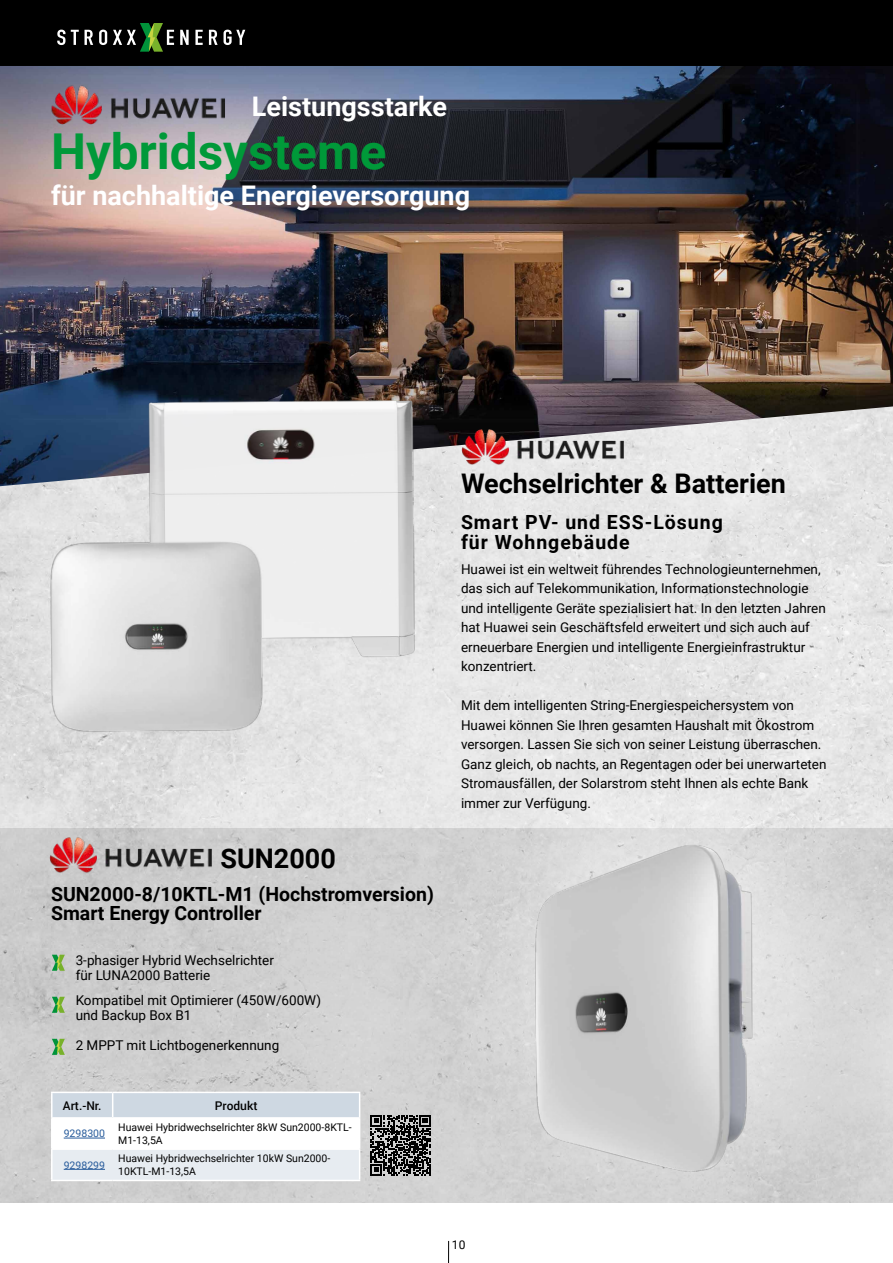
<style>
.page{position:relative;width:893px;height:1263px;background:#fff}
.page>*{position:absolute;margin:0;border:0;box-sizing:border-box;transform-origin:0 0}
.t1{font:700 49.5px "Roboto";color:#009939}
.t2{font:700 27px "Roboto";color:#fff}
.t3{font:700 27px "Roboto";color:#000}
.t4{font:700 19.5px/19.5px "Roboto";color:#000}
.t5{font:700 19.5px/19.5px "Roboto";letter-spacing:.05em;color:#000}
.t6{font:13.5px/19.5px "Roboto";color:#000}
.t7{font:500 12px "Roboto";color:#000}
.t8{font:12px "Roboto";color:#000}
.t9{font:10.5px/12.8px "Roboto";color:#000}
.t10{font:10.5px "Roboto";color:#275b9b}
</style>
<div class="page">
<img style="left:0;top:486px;width:893px;height:342px">
<svg style="left:448px;top:1241px;width:1px;height:22px"></svg>
<div style="left:0;top:0;width:893px;height:66px;background:#000"></div>
<svg style="left:180px;top:30px;width:9px;height:15px"></svg>
<svg style="left:195px;top:30px;width:8px;height:15px"></svg>
<svg style="left:209px;top:30px;width:9px;height:15px"></svg>
<svg style="left:224px;top:30px;width:21px;height:15px"></svg>
<svg style="left:57px;top:30px;width:8px;height:15px"></svg>
<svg style="left:71px;top:30px;width:8px;height:15px"></svg>
<svg style="left:85px;top:30px;width:8px;height:15px"></svg>
<svg style="left:99px;top:30px;width:8px;height:15px"></svg>
<svg style="left:113px;top:23px;width:61px;height:29px"></svg>
<div style="left:0;top:828px;width:893px;height:375px;background:#cecece"></div>
<svg style="left:413px;top:685px;width:480px;height:518px;fill:#e2e2e2"></svg>
<img style="left:0;top:66px;width:893px;height:420px">
<img style="left:43px;top:826px;width:201px;height:49px">
<img style="left:454px;top:419px;width:202px;height:49px">
<img style="left:43px;top:353px;width:378px;height:430px">
<img style="left:467px;top:818px;width:370px;height:378px">
<svg style="left:52px;top:955px;width:13px;height:16px"></svg>
<svg style="left:52px;top:997px;width:13px;height:16px"></svg>
<svg style="left:52px;top:1039px;width:13px;height:16px"></svg>
<img style="left:51px;top:76px;width:181px;height:55px">
<svg style="left:370px;top:1115px;width:61px;height:60px"></svg>
<hr style="left:51px;top:1117px;width:62px;height:2px;background:#fff">
<hr style="left:51px;top:1092px;width:62px;height:1px;background:#fff">
<hr style="left:51px;top:1093px;width:2px;height:24px;background:#fff">
<hr style="left:51px;top:1119px;width:2px;height:29px;background:#fff">
<svg style="left:52px;top:1092px;width:308px;height:88px;background:#e8edf2"></svg>
<hr style="left:51px;top:1148px;width:62px;height:2px;background:#fff">
<hr style="left:51px;top:1150px;width:2px;height:30px;background:#fff">
<hr style="left:113px;top:1148px;width:247px;height:2px;background:#fff">
<hr style="left:359px;top:1150px;width:1px;height:30px;background:#fff">
<hr style="left:51px;top:1180px;width:62px;height:1px;background:#fff">
<hr style="left:113px;top:1180px;width:247px;height:1px;background:#fff">
<hr style="left:64px;top:1138px;width:41px;height:1px;background:#275b9b">
<hr style="left:64px;top:1169px;width:41px;height:1px;background:#275b9b">
<h2 class="t2" style="left:252px;top:88px;width:196px">Leistungsstarke</h2>
<h1 class="t1" style="left:51px;top:116px;width:337px">Hybridsysteme</h1>
<h2 class="t2" style="left:51px;top:176px;width:421px">für nachhaltige Energieversorgung</h2>
<h2 class="t3" style="left:461px;top:464px;width:326px">Wechselrichter &amp; Batterien</h2>
<h3 class="t5" style="left:461px;top:512px;width:263px">Smart PV- und ESS-Lösung für Wohngebäude</h3>
<h2 class="t3" style="left:220px;top:839px;width:117px">SUN2000</h2>
<h3 class="t4" style="left:51px;top:883px;width:384px">SUN2000-8/10KTL-M1 (Hochstromversion)<br>Smart Energy Controller</h3>
<p class="t6" style="left:76px;top:952px;width:200px;line-height:15px">3-phasiger Hybrid Wechselrichter für LUNA2000 Batterie</p>
<p class="t6" style="left:76px;top:992px;width:247px;line-height:15px">Kompatibel mit Optimierer (450W/600W) und Backup Box B1</p>
<p class="t6" style="left:76px;top:1035px;width:205px">2 MPPT mit Lichtbogenerkennung</p>
<p class="t7" style="left:63px;top:1097px;width:40px">Art.-Nr.</p>
<p class="t7" style="left:215px;top:1097px;width:44px">Produkt</p>
<p class="t10" style="left:64px;top:1126px;width:43px">9298300</p>
<p class="t9" style="left:118px;top:1120px;width:235px">Huawei Hybridwechselrichter 8kW Sun2000-8KTL-<br>M1-13,5A</p>
<p class="t10" style="left:64px;top:1157px;width:43px">9298299</p>
<p class="t9" style="left:118px;top:1152px;width:214px">Huawei Hybridwechselrichter 10kW Sun2000-<br>10KTL-M1-13,5A</p>
<p class="t6" style="left:461px;top:558px;width:366px">Huawei ist ein weltweit führendes Technologieunternehmen, das sich auf Telekommunikation, Informationstechnologie und intelligente Geräte spezialisiert hat. In den letzten Jahren hat Huawei sein Geschäftsfeld erweitert und sich auch auf erneuerbare Energien und intelligente Energieinfrastruktur konzentriert.</p>
<p class="t6" style="left:461px;top:695px;width:367px">Mit dem intelligenten String-Energiespeichersystem von Huawei können Sie Ihren gesamten Haushalt mit Ökostrom versorgen. Lassen Sie sich von seiner Leistung überraschen.<br>Ganz gleich, ob nachts, an Regentagen oder bei unerwarteten Stromausfällen, der Solarstrom steht Ihnen als echte Bank immer zur Verfügung.</p>
<p class="t8" style="left:450px;top:1237px;width:17px">1010</p>
</div>
